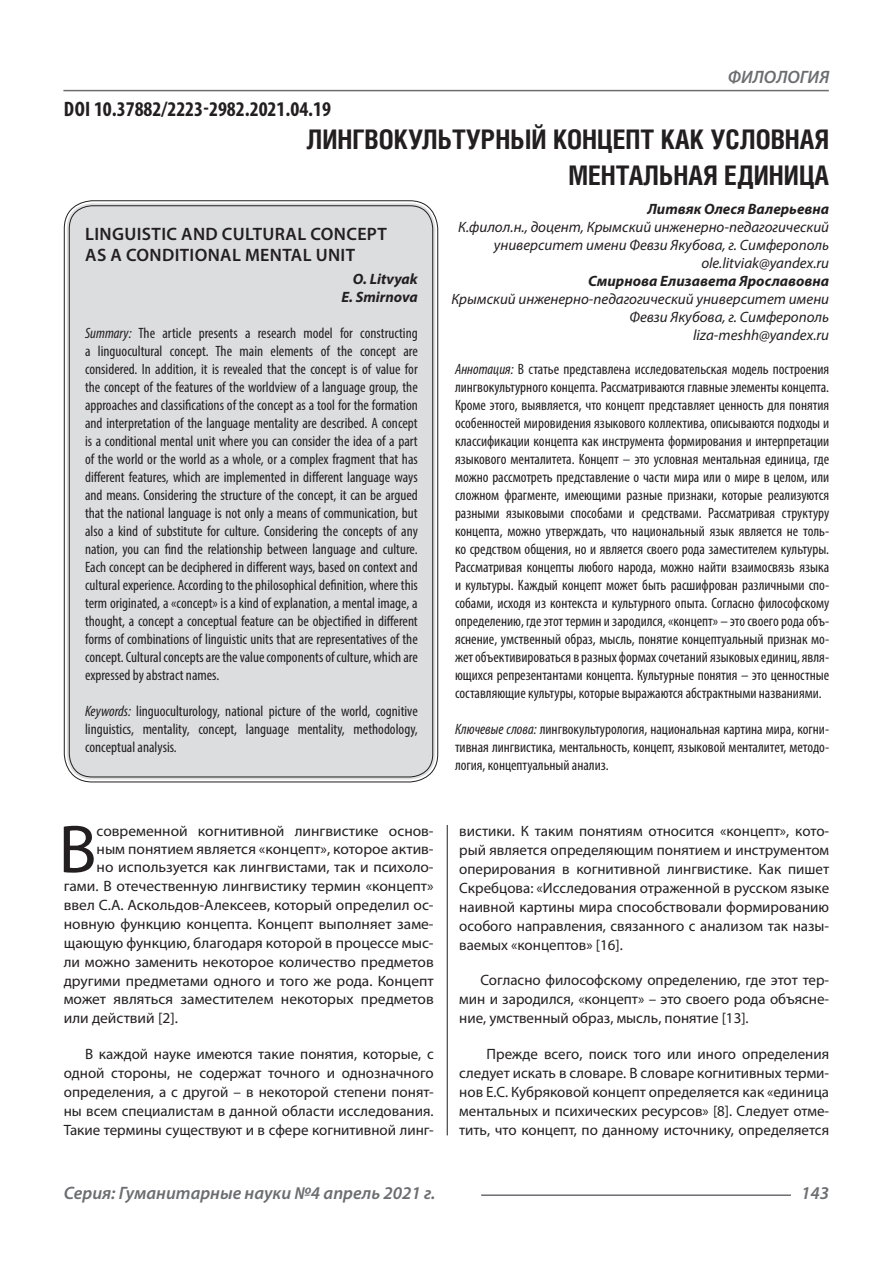
<style>
.page{position:relative;width:893px;height:1263px;background:#fff}
.page>*{position:absolute;margin:0;border:0;box-sizing:border-box;transform-origin:0 0}
.Статья_текст_первый{font:68.4px "Myriad Pro";color:#231f20}
.Статья_название{font:700 27px/36px "Helios Cond C";color:#231f20;text-align:right}
.ДОИ{font:700 condensed 21px "Myriad Pro";color:#231f20}
.Статья_название_англ{font:600 18px "Myriad Pro";letter-spacing:.02em;color:#231f20}
.t1{font:italic 600 18px "Myriad Pro";color:#6c6d70}
.Статья_аннотация_тек{font:condensed 15px/18px "Myriad Pro";color:#231f20;text-align:justify}
.Статья_аннотация_анг{font:condensed 15px/18px "Myriad Pro";color:#231f20;text-align:justify}
.Статья_текст{font:15px/18.9px "Myriad Pro";color:#231f20;text-align:justify}
.Статья_текст_первый-2{font:15px "Myriad Pro";color:#231f20}
.Статья_автор_инфо{font:italic 15px/18px "Myriad Pro";color:#231f20;text-align:right}
.Статья_автор_фио_рус{font:italic 700 15px "Myriad Pro";color:#231f20}
.Статья_автор_англ{font:italic 700 15px "Myriad Pro";color:#231f20}
.s1{font-style:italic}
</style>
<div class="page">
<hr style="left:447px;top:128px;width:1px;height:1007px;background:#231f20">
<hr style="left:63px;top:90px;width:766px;height:1px;background:#6c6d70">
<hr style="left:481px;top:1194px;width:310px;height:2px;background:#6c6d70">
<div style="left:442px;top:126px;width:10px;height:699px;background:#fff"></div>
<div style="left:67px;top:203px;width:368px;height:576px;background:#dcdddf;border-radius:26px"></div>
<p class="ДОИ" style="left:64px;top:96px;width:269px">DOI 10.37882/2223-2982.2021.04.19</p>
<p class="t1" style="left:728px;top:66px;width:103px">ФИЛОЛОГИЯ</p>
<p class="Статья_название" style="left:306px;top:121px;width:524px">ЛИНГВОКУЛЬТУРНЫЙ КОНЦЕПТ КАК УСЛОВНАЯ<br>МЕНТАЛЬНАЯ ЕДИНИЦА</p>
<p class="Статья_автор_фио_рус" style="left:647px;top:199px;width:183px">Литвяк Олеся Валерьевна</p>
<p class="Статья_автор_инфо" style="left:458px;top:217px;width:372px">К.филол.н., доцент, Крымский инженерно-педагогический университет имени Февзи Якубова, г. Симферополь</p>
<p class="Статья_автор_инфо" style="left:701px;top:253px;width:129px">ole.litviak@yandex.ru</p>
<p class="Статья_автор_фио_рус" style="left:588px;top:271px;width:243px">Смирнова Елизавета Ярославовна</p>
<p class="Статья_автор_инфо" style="left:451px;top:289px;width:379px">Крымский инженерно-педагогический университет имени<br>Февзи Якубова, г. Симферополь</p>
<p class="Статья_автор_инфо" style="left:693px;top:325px;width:138px">liza-meshh@yandex.ru</p>
<p class="Статья_аннотация_тек" style="left:455px;top:360px;width:376px"><span class="s1">Аннотация:</span> В статье представлена исследовательская модель построения лингвокультурного концепта. Рассматриваются главные элементы концепта.<br>Кроме этого, выявляется, что концепт представляет ценность для понятия особенностей мировидения языкового коллектива, описываются подходы и классификации концепта как инструмента формирования и интерпретации языкового менталитета. Концепт – это условная ментальная единица, где можно рассмотреть представление о части мира или о мире в целом, или сложном фрагменте, имеющими разные признаки, которые реализуются разными языковыми способами и средствами. Рассматривая структуру концепта, можно утверждать, что национальный язык является не толь&shy;ко средством общения, но и является своего рода заместителем культуры.<br>Рассматривая концепты любого народа, можно найти взаимосвязь языка и культуры. Каждый концепт может быть расшифрован различными спо&shy;собами, исходя из контекста и культурного опыта. Согласно философскому определению, где этот термин и зародился, «концепт» – это своего рода объ&shy;яснение, умственный образ, мысль, понятие концептуальный признак мо&shy;жет объективироваться в разных формах сочетаний языковых единиц, явля&shy;ющихся репрезентантами концепта. Культурные понятия – это ценностные составляющие культуры, которые выражаются абстрактными названиями.</p>
<p class="Статья_аннотация_тек" style="left:455px;top:720px;width:376px"><span class="s1">Ключевые слова:</span> лингвокультурология, национальная картина мира, когни&shy;тивная лингвистика, ментальность, концепт, языковой менталитет, методо&shy;логия, концептуальный анализ.</p>
<p class="Статья_название_англ" style="left:85px;top:222px;width:303px">LINGUISTIC AND CULTURAL CONCEPT</p>
<p class="Статья_название_англ" style="left:85px;top:244px;width:271px">AS A CONDITIONAL MENTAL UNIT</p>
<p class="Статья_автор_англ" style="left:353px;top:269px;width:66px">O. Litvyak</p>
<p class="Статья_автор_англ" style="left:341px;top:287px;width:78px">E. Smirnova</p>
<p class="Статья_аннотация_анг" style="left:85px;top:323px;width:334px"><span class="s1">Summary:</span> The article presents a research model for constructing a linguocultural concept. The main elements of the concept are considered. In addition, it is revealed that the concept is of value for the concept of the features of the worldview of a language group, the approaches and classifications of the concept as a tool for the formation and interpretation of the language mentality are described. A concept is a conditional mental unit where you can consider the idea of a part of the world or the world as a whole, or a complex fragment that has different features, which are implemented in different language ways and means. Considering the structure of the concept, it can be argued that the national language is not only a means of communication, but also a kind of substitute for culture. Considering the concepts of any nation, you can find the relationship between language and culture.<br>Each concept can be deciphered in different ways, based on context and cultural experience. According to the philosophical definition, where this term originated, a «concept» is a kind of explanation, a mental image, a thought, a concept a conceptual feature can be objectified in different forms of combinations of linguistic units that are representatives of the concept. Cultural concepts are the value components of culture, which are expressed by abstract names.</p>
<p class="Статья_аннотация_анг" style="left:85px;top:701px;width:334px"><span class="s1">Keywords:</span> linguoculturology, national picture of the world, cognitive linguistics, mentality, concept, language mentality, methodology, conceptual analysis.</p>
<p class="Статья_текст_первый" style="left:58px;top:807px;width:40px">В</p>
<p class="Статья_текст_первый-2" style="left:97px;top:822px;width:339px">современной когнитивной лингвистике основ-</p>
<p class="Статья_текст_первый-2" style="left:97px;top:840px;width:339px">ным понятием является «концепт», которое актив-</p>
<p class="Статья_текст_первый-2" style="left:97px;top:858px;width:339px">но используется как лингвистами, так и психоло-</p>
<p class="Статья_текст_первый-2" style="left:64px;top:877px;width:371px">гами. В отечественную лингвистику термин «концепт»</p>
<p class="Статья_текст_первый-2" style="left:64px;top:896px;width:371px">ввел С.А. Аскольдов-Алексеев, который определил ос-</p>
<p class="Статья_текст_первый-2" style="left:64px;top:915px;width:371px">новную функцию концепта. Концепт выполняет заме-</p>
<p class="Статья_текст_первый-2" style="left:64px;top:933px;width:371px">щающую функцию, благодаря которой в процессе мыс-</p>
<p class="Статья_текст_первый-2" style="left:64px;top:952px;width:371px">ли можно заменить некоторое количество предметов</p>
<p class="Статья_текст_первый-2" style="left:64px;top:971px;width:371px">другими предметами одного и того же рода. Концепт</p>
<p class="Статья_текст_первый-2" style="left:64px;top:990px;width:371px">может являться заместителем некоторых предметов</p>
<p class="Статья_текст_первый-2" style="left:64px;top:1009px;width:116px">или действий [2].</p>
<p class="Статья_текст" style="left:64px;top:1044px;width:371px;text-indent:21px">В каждой науке имеются такие понятия, которые, с одной стороны, не содержат точного и однозначного определения, а с другой – в некоторой степени понят&shy;ны всем специалистам в данной области исследования.<br>Такие термины существуют и в сфере когнитивной линг-</p>
<p class="Статья_текст" style="left:459px;top:821px;width:371px">вистики. К таким понятиям относится «концепт», кото&shy;рый является определяющим понятием и инструментом оперирования в когнитивной лингвистике. Как пишет Скребцова: «Исследования отраженной в русском языке наивной картины мира способствовали формированию особого направления, связанного с анализом так назы&shy;ваемых «концептов» [16].</p>
<p class="Статья_текст" style="left:459px;top:971px;width:371px;text-indent:21px">Согласно философскому определению, где этот тер&shy;мин и зародился, «концепт» – это своего рода объясне&shy;ние, умственный образ, мысль, понятие [13].</p>
<p class="Статья_текст" style="left:459px;top:1044px;width:371px;text-indent:27px">Прежде всего, поиск того или иного определения следует искать в словаре. В словаре когнитивных терми&shy;нов Е.С. Кубряковой концепт определяется как «единица ментальных и психических ресурсов» [8]. Следует отме&shy;тить, что концепт, по данному источнику, определяется</p>
<p class="t1" style="left:64px;top:1182px;width:373px">Серия: Гуманитарные науки №4 апрель 2021 г.</p>
<p class="t1" style="left:801px;top:1182px;width:30px">143</p>
</div>
